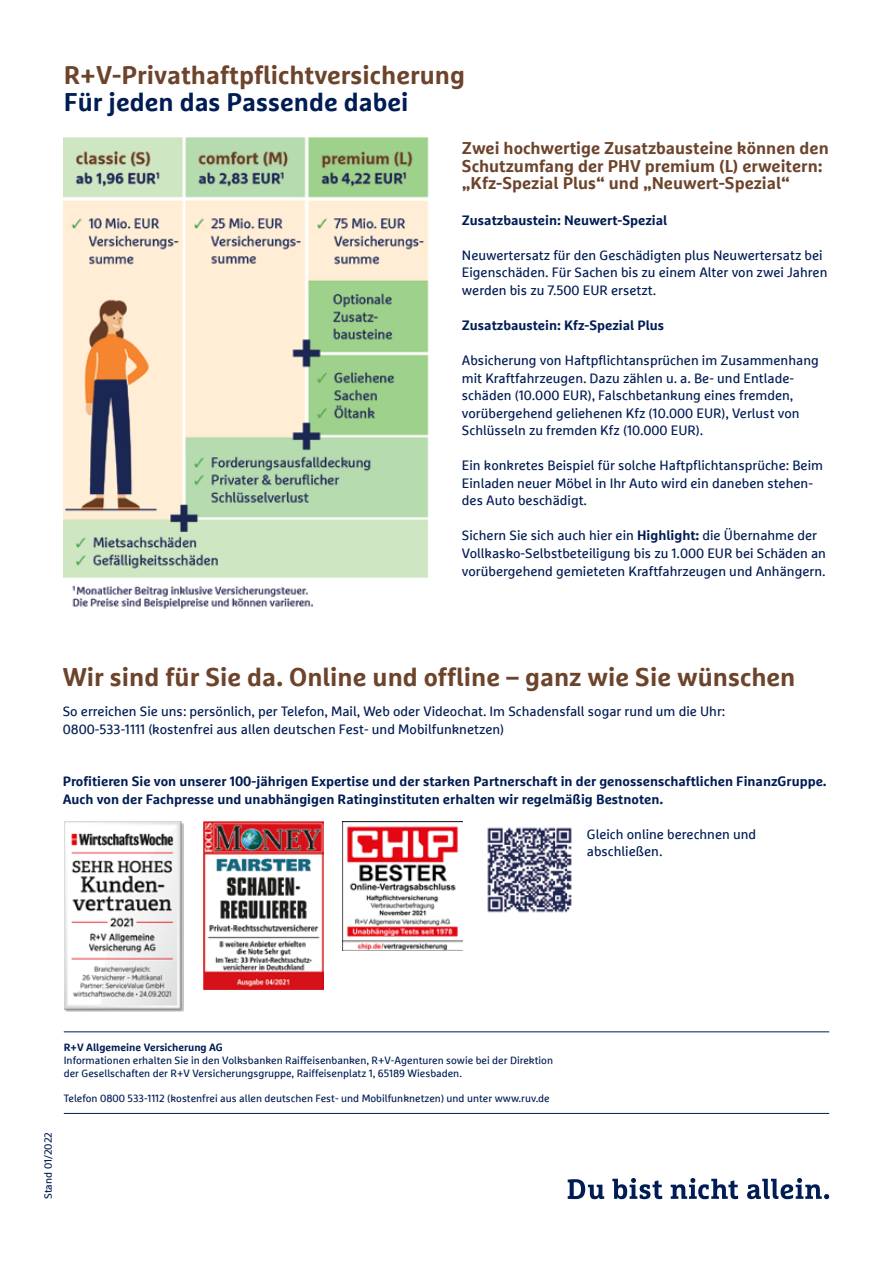
<style>
.page{position:relative;width:893px;height:1263px;background:#fff}
.page>*{position:absolute;margin:0;border:0;box-sizing:border-box;transform-origin:0 0}
.t1{font:700 25.5px "Marselisfor Ru V";color:#6d442b}
.t2{font:700 25.5px "Marselisfor Ru V";color:#001c54}
.t3{font:700 16.95px/17.5px "Marselisfor Ru V";color:#6d442b}
.t4{font:13.5px/17.5px "Marselisfor Ru V";color:#001c54}
.t5{font:700 13.5px/17.5px "Marselisfor Ru V";color:#001c54}
.t6{font:10.5px/12.6px "Marselisfor Ru V";color:#001c54}
.t7{font:700 10.5px "Marselisfor Ru V";color:#001c54}
.s1{font-weight:700}
</style>
<div class="page">
<hr style="left:64px;top:1113px;width:765px;height:1px;background:#001c54">
<hr style="left:64px;top:1031px;width:765px;height:1px;background:#001c54">
<img style="left:65px;top:822px;width:118px;height:189px">
<img style="left:64px;top:137px;width:365px;height:472px">
<img style="left:203px;top:822px;width:121px;height:168px">
<img style="left:342px;top:822px;width:121px;height:129px">
<img style="left:487px;top:827px;width:85px;height:86px">
<svg style="left:568px;top:1179px;width:36px;height:20px"></svg>
<svg style="left:612px;top:1178px;width:50px;height:21px"></svg>
<svg style="left:671px;top:1178px;width:67px;height:21px"></svg>
<svg style="left:747px;top:1178px;width:82px;height:21px"></svg>
<h1 class="t1" style="left:64px;top:59px;width:403px">R+V-Privathaftpflichtversicherung</h1>
<h1 class="t2" style="left:64px;top:86px;width:346px">Für jeden das Passende dabei</h1>
<p class="t3" style="left:462px;top:139px;width:368px">Zwei hochwertige Zusatzbausteine können den<br>Schutzumfang der PHV premium (L) erweitern: „Kfz-Spezial Plus“ und „Neuwert-Spezial“</p>
<p class="t5" style="left:462px;top:211px;width:207px">Zusatzbaustein: Neuwert-Spezial</p>
<p class="t4" style="left:462px;top:246px;width:367px">Neuwertersatz für den Geschädigten plus Neuwertersatz bei<br>Eigenschäden. Für Sachen bis zu einem Alter von zwei Jahren werden bis zu 7.500 EUR ersetzt.</p>
<p class="t5" style="left:462px;top:316px;width:204px">Zusatzbaustein: Kfz-Spezial Plus</p>
<p class="t4" style="left:462px;top:351px;width:358px">Absicherung von Haftpflichtansprüchen im Zusammenhang mit Kraftfahrzeugen. Dazu zählen u. a. Be- und Entlade&shy;schäden (10.000 EUR), Falschbetankung eines fremden, vorübergehend geliehenen Kfz (10.000 EUR), Verlust von Schlüsseln zu fremden Kfz (10.000 EUR).</p>
<p class="t4" style="left:462px;top:456px;width:363px">Ein konkretes Beispiel für solche Haftpflichtansprüche: Beim<br>Einladen neuer Möbel in Ihr Auto wird ein daneben stehen&shy;des Auto beschädigt.</p>
<p class="t4" style="left:462px;top:527px;width:366px">Sichern Sie sich auch hier ein <span class="s1">Highlight:</span> die Übernahme der<br>Vollkasko-Selbstbeteiligung bis zu 1.000 EUR bei Schäden an vorübergehend gemieteten Kraftfahrzeugen und Anhängern.</p>
<h1 class="t1" style="left:63px;top:661px;width:734px">Wir sind für Sie da. Online und offline – ganz wie Sie wünschen</h1>
<p class="t4" style="left:63px;top:702px;width:664px">So erreichen Sie uns: persönlich, per Telefon, Mail, Web oder Videochat. Im Schadensfall sogar rund um die Uhr:<br>0800-533-1111 (kostenfrei aus allen deutschen Fest- und Mobilfunknetzen)</p>
<p class="t5" style="left:63px;top:772px;width:765px">Profitieren Sie von unserer 100-jährigen Expertise und der starken Partnerschaft in der genossenschaftlichen FinanzGruppe.<br>Auch von der Fachpresse und unabhängigen Ratinginstituten erhalten wir regelmäßig Bestnoten.</p>
<p class="t4" style="left:587px;top:825px;width:171px">Gleich online berechnen und abschließen.</p>
<p class="t7" style="left:64px;top:1041px;width:161px">R+V Allgemeine Versicherung AG</p>
<p class="t6" style="left:64px;top:1054px;width:491px">Informationen erhalten Sie in den Volksbanken Raiffeisenbanken, R+V-Agenturen sowie bei der Direktion der Gesellschaften der R+V Versicherungsgruppe, Raiffeisenplatz 1, 65189 Wiesbaden.</p>
<p class="t6" style="left:64px;top:1092px;width:487px">Telefon 0800 533-1112 (kostenfrei aus allen deutschen Fest- und Mobilfunknetzen) und unter www.ruv.de</p>
<p class="t6" style="left:42px;top:1199px;width:68px;rotate:-90deg">Stand 01/2022</p>
</div>
